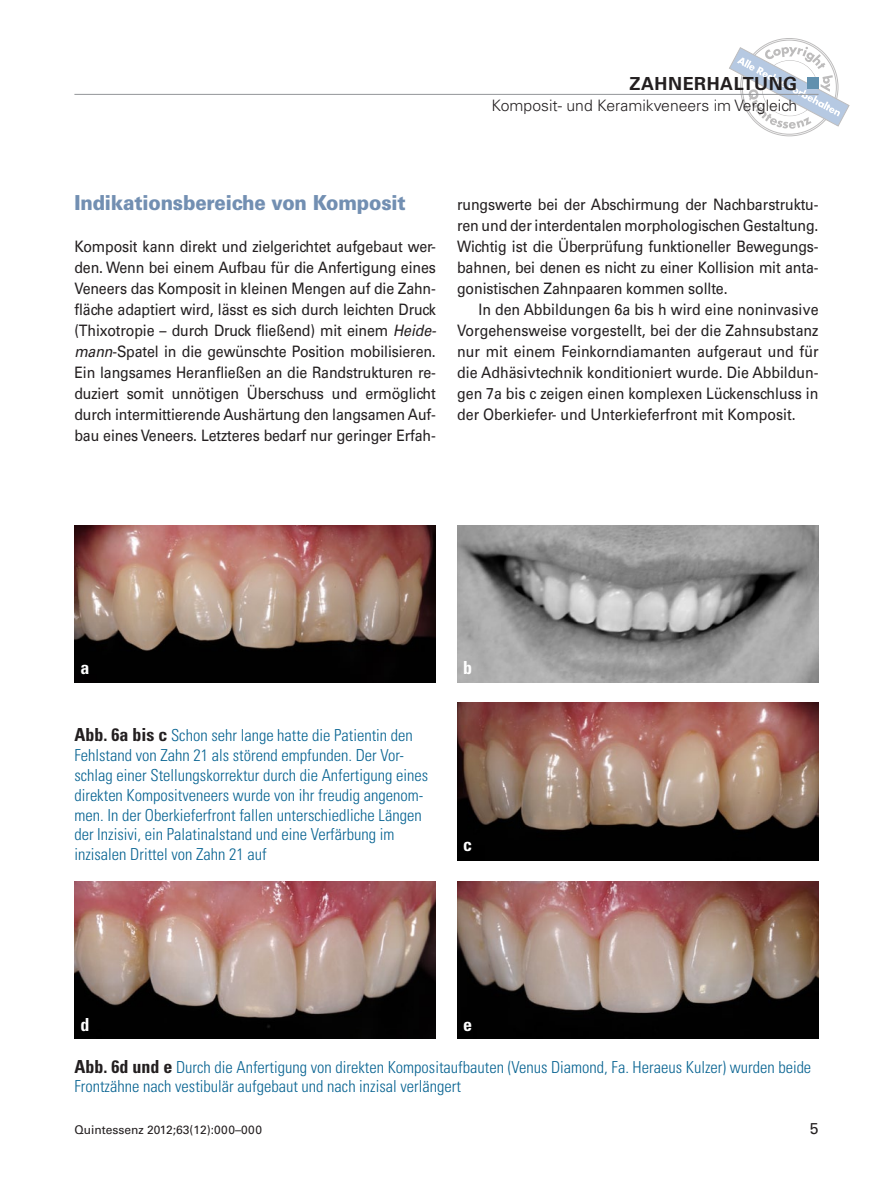
<style>
.page{position:relative;width:893px;height:1191px;background:#fff}
.page>*{position:absolute;margin:0;border:0;box-sizing:border-box;transform-origin:0 0}
.t1{font:900 20.7px "Univers LT Std";letter-spacing:-.01em;color:#728fb2;scale:.9 1}
.t2{font:700 18px "Univers LT Std";letter-spacing:.03em;color:#231f20}
.t3{font:700 condensed 18px "Univers LT Std";color:#fff}
.t4{font:300 condensed 16.5px/19.8px "Univers LT Std";color:#096492}
.t5{font:15.75px/21px "Univers LT Std";letter-spacing:-.01em;color:#231f20;text-align:justify;scale:.9 1}
.t6{font:300 15.75px "Univers LT Std";color:#231f20}
.t7{font:15.75px "Univers LT Std";letter-spacing:-.01em;color:#231f20}
.t8{font:12px "Univers LT Std";color:#231f20}
.s1{font-style:italic}
.s2{font-weight:700;font-size:18px;color:#231f20}
</style>
<div class="page">
<svg style="left:729px;top:38px;width:121px;height:99px"></svg>
<div style="left:807px;top:77px;width:12px;height:11px;background:#6190ae"></div>
<hr style="left:74px;top:94px;width:745px;height:1px;background:#939598">
<img style="left:74px;top:525px;width:362px;height:157px">
<img style="left:457px;top:525px;width:362px;height:157px">
<img style="left:457px;top:703px;width:362px;height:157px">
<img style="left:74px;top:881px;width:362px;height:157px">
<img style="left:457px;top:881px;width:362px;height:157px">
<p class="t2" style="left:629px;top:73px;width:169px">ZAHNERHALTUNG</p>
<p class="t6" style="left:492px;top:96px;width:307px">Komposit- und Keramikveneers im Vergleich</p>
<h1 class="t1" style="left:74px;top:190px;width:370px">Indikationsbereiche von Komposit</h1>
<p class="t5" style="left:74px;top:236px;width:403px">Komposit kann direkt und zielgerichtet aufgebaut wer&shy;den. Wenn bei einem Aufbau für die Anfertigung eines Veneers das Komposit in kleinen Mengen auf die Zahn&shy;fläche adaptiert wird, lässt es sich durch leichten Druck (Thixotropie – durch Druck fließend) mit einem <span class="s1">Heide&shy;mann</span>-Spatel in die gewünschte Position mobilisieren.<br>Ein langsames Heranfließen an die Randstrukturen re&shy;duziert somit unnötigen Überschuss und ermöglicht durch intermittierende Aushärtung den langsamen Auf&shy;bau eines Veneers. Letzteres bedarf nur geringer Erfah-</p>
<p class="t5" style="left:457px;top:194px;width:403px">rungswerte bei der Abschirmung der Nachbarstruktu&shy;ren und der interdentalen morphologischen Gestaltung.<br>Wichtig ist die Überprüfung funktioneller Bewegungs&shy;bahnen, bei denen es nicht zu einer Kollision mit anta&shy;gonistischen Zahnpaaren kommen sollte.</p>
<p class="t5" style="left:457px;top:299px;width:403px;text-indent:21px">In den Abbildungen 6a bis h wird eine noninvasive Vorgehensweise vorgestellt, bei der die Zahnsubstanz nur mit einem Feinkorndiamanten aufgeraut und für die Adhäsivtechnik konditioniert wurde. Die Abbildun&shy;gen 7a bis c zeigen einen komplexen Lückenschluss in der Oberkiefer- und Unterkieferfront mit Komposit.</p>
<p class="t3" style="left:81px;top:656px;width:10px">a</p>
<p class="t3" style="left:463px;top:656px;width:10px">b</p>
<p class="t4" style="left:74px;top:725px;width:355px"><span class="s2">Abb. 6a bis c</span> Schon sehr lange hatte die Patientin den Fehlstand von Zahn 21 als störend empfunden. Der Vor&shy;schlag einer Stellungskorrektur durch die Anfertigung eines direkten Kompositveneers wurde von ihr freudig angenom&shy;men. In der Oberkieferfront fallen unterschiedliche Längen der Inzisivi, ein Palatinalstand und eine Verfärbung im inzisalen Drittel von Zahn 21 auf</p>
<p class="t3" style="left:463px;top:834px;width:10px">c</p>
<p class="t3" style="left:81px;top:1013px;width:10px">d</p>
<p class="t3" style="left:463px;top:1013px;width:10px">e</p>
<p class="t4" style="left:74px;top:1057px;width:738px"><span class="s2">Abb. 6d und e</span> Durch die Anfertigung von direkten Kompositaufbauten (Venus Diamond, Fa. Heraeus Kulzer) wurden beide<br>Frontzähne nach vestibulär aufgebaut und nach inzisal verlängert</p>
<p class="t8" style="left:74px;top:1123px;width:189px">Quintessenz 2012;63(12):000–000</p>
<p class="t7" style="left:810px;top:1119px;width:10px">5</p>
</div>
